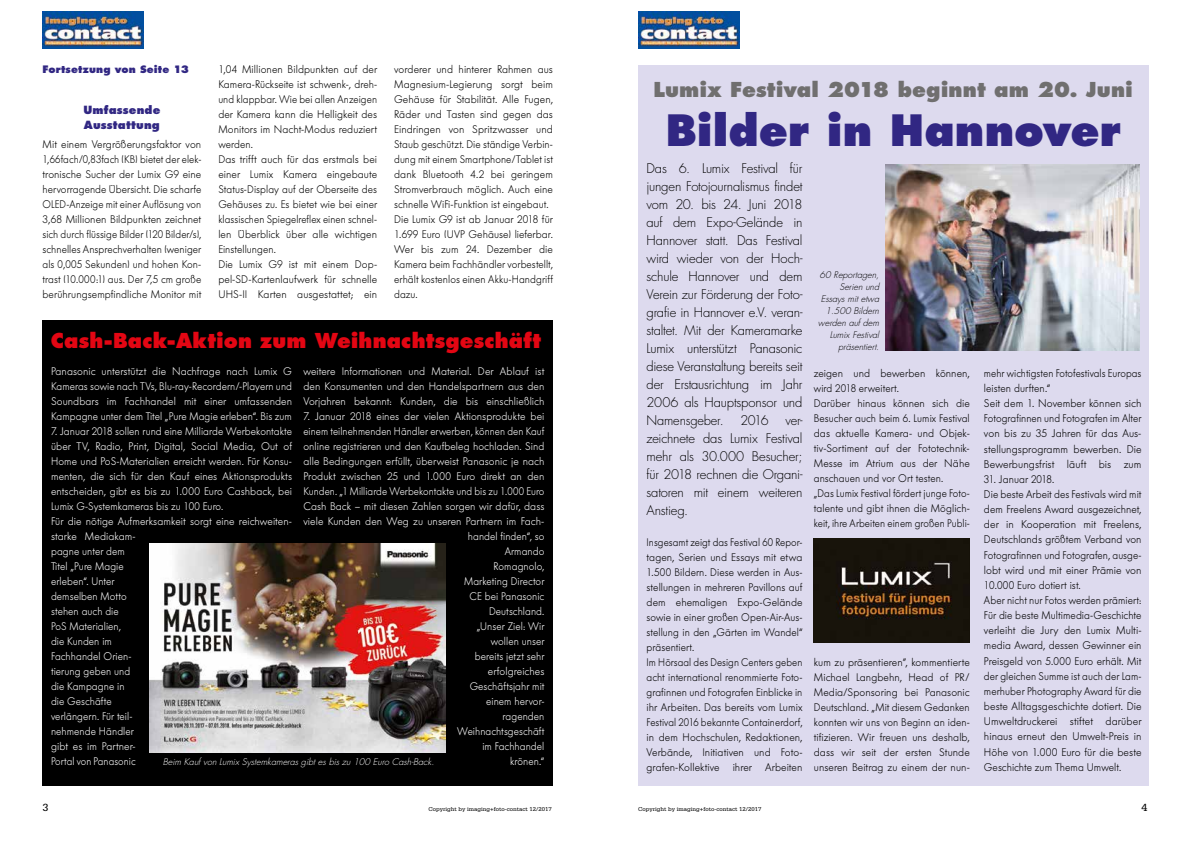
<style>
.page{position:relative;width:1191px;height:842px;background:#fff}
.page>*{position:absolute;margin:0;border:0;box-sizing:border-box;transform-origin:0 0}
.t1{font:800 42px "Futura";color:#312783}
.t2{font:800 20px "Futura";letter-spacing:.01em;color:#e30613}
.t3{font:800 20px "Futura";letter-spacing:.005em;color:#706f6f}
.t4{font:300 13px/18px "Futura";letter-spacing:-.015em;color:#000;text-align:justify}
.t5{font:300 11.1px/15.2px "Futura BQ";letter-spacing:.005em;color:#000;scale:.95 1}
.t6{font:300 11.1px/15.2px "Futura BQ";letter-spacing:.005em;color:#000;scale:.92 1}
.t7{font:300 11px/15px "Futura BQ";letter-spacing:.005em;color:#000}
.t8{font:300 11px/15px "Futura BQ";letter-spacing:.005em;color:#fff;text-align:justify}
.t9{font:300 11px/15px "Futura BQ";letter-spacing:.005em;color:#fff;scale:.95 1}
.t10{font:300 11px/15px "Futura BQ";letter-spacing:.005em;color:#000;scale:.93 1}
.t11{font:800 11px/15px "Futura";letter-spacing:.015em;color:#312783}
.t12{font:11px "Serifa";color:#000}
.t13{font:800 10px "Futura";letter-spacing:.015em;color:#312783}
.t14{font:italic 300 9px/12px "Futura";color:#000;text-align:right}
.t15{font:italic 300 9px "Futura";color:#fff}
.t16{font:6px "Serifa";color:#000}
</style>
<div class="page">
<div style="left:43px;top:320px;width:510px;height:465px;background:#000"></div>
<img style="left:150px;top:544px;width:296px;height:208px">
<div style="left:638px;top:65px;width:510px;height:720px;background:#dddaee"></div>
<img style="left:885px;top:164px;width:255px;height:186px">
<img style="left:814px;top:539px;width:155px;height:103px">
<img style="left:43px;top:11px;width:101px;height:37px">
<img style="left:638px;top:11px;width:101px;height:37px">
<p class="t13" style="left:43px;top:63px;width:148px">Fortsetzung von Seite 13</p>
<p class="t7" style="left:218px;top:62px;width:160px">1,04 Millionen Bildpunkten auf der<br>Kamera-Rückseite ist schwenk-, dreh&shy;und klappbar. Wie bei allen Anzeigen der Kamera kann die Helligkeit des<br>Monitors im Nacht-Modus reduziert werden.<br>Das trifft auch für das erstmals bei einer Lumix Kamera eingebaute<br>Status-Display auf der Oberseite des<br>Gehäuses zu. Es bietet wie bei einer klassischen Spiegelreflex einen schnel&shy;len Überblick über alle wichtigen<br>Einstellungen.<br>Die Lumix G9 ist mit einem Dop&shy;pel-SD-Kartenlaufwerk für schnelle<br>UHS-II Karten ausgestattet; ein</p>
<p class="t7" style="left:394px;top:62px;width:160px">vorderer und hinterer Rahmen aus Magnesium-Legierung sorgt beim Gehäuse für Stabilität. Alle Fugen, Räder und Tasten sind gegen das Eindringen von Spritzwasser und Staub geschützt. Die ständige Verbin&shy;dung mit einem Smartphone/Tablet ist dank Bluetooth 4.2 bei geringem Stromverbrauch möglich. Auch eine schnelle WiFi-Funktion ist eingebaut.<br>Die Lumix G9 ist ab Januar 2018 für 1.699 Euro (UVP Gehäuse) lieferbar.<br>Wer bis zum 24. Dezember die Kamera beim Fachhändler vorbestellt, erhält kostenlos einen Akku-Handgriff dazu.</p>
<p class="t11" style="left:83px;top:103px;width:78px">Umfassende<br>Ausstattung</p>
<p class="t7" style="left:43px;top:137px;width:160px;text-align:justify">Mit einem Vergrößerungsfaktor von 1,66fach/0,83fach (KB) bietet der elek&shy;tronische Sucher der Lumix G9 eine hervorragende Übersicht. Die scharfe OLED-Anzeige mit einer Auflösung von 3,68 Millionen Bildpunkten zeichnet sich durch flüssige Bilder (120 Bilder/s), schnelles Ansprechverhalten (weniger als 0,005 Sekunden) und hohen Kon&shy;trast (10.000:1) aus. Der 7,5 cm große berührungsempfindliche Monitor mit</p>
<h2 class="t2" style="left:51px;top:328px;width:491px">Cash-Back-Aktion zum Weihnachtsgeschäft</h2>
<p class="t8" style="left:51px;top:364px;width:242px">Panasonic unterstützt die Nachfrage nach Lumix G Kameras sowie nach TVs, Blu-ray-Recordern/-Playern und Soundbars im Fachhandel mit einer umfassenden Kampagne unter dem Titel „Pure Magie erleben“. Bis zum</p>
<p class="t9" style="left:51px;top:424px;width:255px">7. Januar 2018 sollen rund eine Milliarde Werbekontakte über TV, Radio, Print, Digital, Social Media, Out of<br>Home und PoS-Materialien erreicht werden. Für Konsu&shy;menten, die sich für den Kauf eines Aktionsprodukts entscheiden, gibt es bis zu 1.000 Euro Cashback, bei<br>Lumix G-Systemkameras bis zu 100 Euro.<br>Für die nötige Aufmerksamkeit sorgt eine reichweiten&shy;starke Mediakam-<br>pagne unter dem<br>Titel „Pure Magie<br>erleben“. Unter<br>demselben Motto<br>stehen auch die<br>PoS Materialien,<br>die Kunden im<br>Fachhandel Orien-<br>tierung geben und<br>die Kampagne in<br>die Geschäfte<br>verlängern. Für teil-<br>nehmende Händler<br>gibt es im Partner-<br>Portal von Panasonic</p>
<p class="t8" style="left:303px;top:364px;width:242px">weitere Informationen und Material. Der Ablauf ist den Konsumenten und den Handelspartnern aus den Vorjahren bekannt: Kunden, die bis einschließlich</p>
<p class="t8" style="left:303px;top:409px;width:242px;text-align:right">7. Januar 2018 eines der vielen Aktionsprodukte bei einem teilnehmenden Händler erwerben, können den Kauf online registrieren und den Kaufbeleg hochladen. Sind alle Bedingungen erfüllt, überweist Panasonic je nach<br>Produkt zwischen 25 und 1.000 Euro direkt an den<br>Kunden. „1 Milliarde Werbekontakte und bis zu 1.000 Euro<br>Cash Back – mit diesen Zahlen sorgen wir dafür, dass viele Kunden den Weg zu unseren Partnern im Fach&shy;handel finden“, so<br>Armando<br>Romagnolo,<br>Marketing Director<br>CE bei Panasonic<br>Deutschland.<br>„Unser Ziel: Wir<br>wollen unser<br>bereits jetzt sehr<br>erfolgreiches<br>Geschäftsjahr mit<br>einem hervor-<br>ragenden<br>Weihnachtsgeschäft<br>im Fachhandel</p>
<p class="t15" style="left:163px;top:756px;width:273px">Beim Kauf von Lumix Systemkameras gibt es bis zu 100 Euro Cash-Back.</p>
<p class="t9" style="left:510px;top:754px;width:38px">krönen.“</p>
<h2 class="t3" style="left:653px;top:78px;width:481px">Lumix Festival 2018 beginnt am 20. Juni</h2>
<h1 class="t1" style="left:666px;top:104px;width:456px">Bilder in Hannover</h1>
<p class="t4" style="left:646px;top:160px;width:157px">Das 6. Lumix Festival für jungen Fotojournalismus findet vom 20. bis 24. Juni 2018 auf dem Expo-Gelände in Hannover statt. Das Festival wird wieder von der Hoch&shy;schule Hannover und dem Verein zur Förderung der Foto&shy;grafie in Hannover e.V. veran&shy;staltet. Mit der Kameramarke Lumix unterstützt Panasonic diese Veranstaltung bereits seit der Erstausrichtung im Jahr 2006 als Hauptsponsor und Namensgeber.</p>
<p class="t4" style="left:740px;top:412px;width:30px">2016</p>
<p class="t4" style="left:646px;top:412px;width:157px;text-indent:139px">ver&shy;zeichnete das Lumix Festival mehr als 30.000 Besucher; für 2018 rechnen die Organi&shy;satoren mit einem weiteren Anstieg.</p>
<p class="t10" style="left:646px;top:535px;width:169px">Insgesamt zeigt das Festival 60 Repor&shy;tagen, Serien und Essays mit etwa 1.500 Bildern. Diese werden in Aus&shy;stellungen in mehreren Pavillons auf dem ehemaligen Expo-Gelände sowie in einer großen Open-Air-Aus&shy;stellung in den „Gärten im Wandel“ präsentiert.<br>Im Hörsaal des Design Centers geben acht international renommierte Foto&shy;grafinnen und Fotografen Einblicke in ihr Arbeiten. Das bereits vom Lumix Festival 2016 bekannte Containerdorf, in dem Hochschulen, Redaktionen, Verbände, Initiativen und Foto&shy;grafen-Kollektive ihrer Arbeiten</p>
<p class="t14" style="left:818px;top:269px;width:63px">60 Reportagen,<br>Serien und<br>Essays mit etwa<br>1.500 Bildern werden auf dem<br>Lumix Festival präsentiert.</p>
<p class="t7" style="left:814px;top:365px;width:157px">zeigen und bewerben können, wird 2018 erweitert.<br>Darüber hinaus können sich die<br>Besucher auch beim 6. Lumix Festival das aktuelle Kamera- und Objek&shy;tiv-Sortiment auf der Fototechnik-<br>Messe im Atrium aus der Nähe anschauen und vor Ort testen.<br>„Das Lumix Festival fördert junge Foto&shy;talente und gibt ihnen die Möglich&shy;keit, ihre Arbeiten einem großen Publi-</p>
<p class="t6" style="left:984px;top:365px;width:173px">mehr wichtigsten Fotofestivals Europas leisten durften.“<br>Seit dem 1. November können sich<br>Fotografinnen und Fotografen im Alter von bis zu 35 Jahren für das Aus&shy;stellungsprogramm bewerben. Die<br>Bewerbungsfrist läuft bis zum</p>
<p class="t5" style="left:984px;top:471px;width:167px">31. Januar 2018.<br>Die beste Arbeit des Festivals wird mit dem Freelens Award ausgezeichnet, der in Kooperation mit Freelens, Deutschlands größtem Verband von Fotografinnen und Fotografen, ausge&shy;lobt wird und mit einer Prämie von 10.000 Euro dotiert ist.<br>Aber nicht nur Fotos werden prämiert:<br>Für die beste Multimedia-Geschichte verleiht die Jury den Lumix Multi&shy;media Award, dessen Gewinner ein Preisgeld von 5.000 Euro erhält. Mit der gleichen Summe ist auch der Lam&shy;merhuber Photography Award für die beste Alltagsgeschichte dotiert. Die Umweltdruckerei stiftet darüber hinaus erneut den Umwelt-Preis in Höhe von 1.000 Euro für die beste Geschichte zum Thema Umwelt.</p>
<p class="t7" style="left:814px;top:654px;width:157px;text-align:justify">kum zu präsentieren”, kommentierte Michael Langbehn, Head of PR/ Media/Sponsoring bei Panasonic Deutschland. „Mit diesem Gedanken konnten wir uns von Beginn an iden&shy;tifizieren. Wir freuen uns deshalb, dass wir seit der ersten Stunde unseren Beitrag zu einem der nun-</p>
<p class="t12" style="left:43px;top:801px;width:8px">3</p>
<p class="t16" style="left:428px;top:805px;width:125px">Copyright by imaging+foto-contact 12/2017</p>
<p class="t16" style="left:638px;top:805px;width:125px">Copyright by imaging+foto-contact 12/2017</p>
<p class="t12" style="left:1141px;top:801px;width:8px">4</p>
</div>
